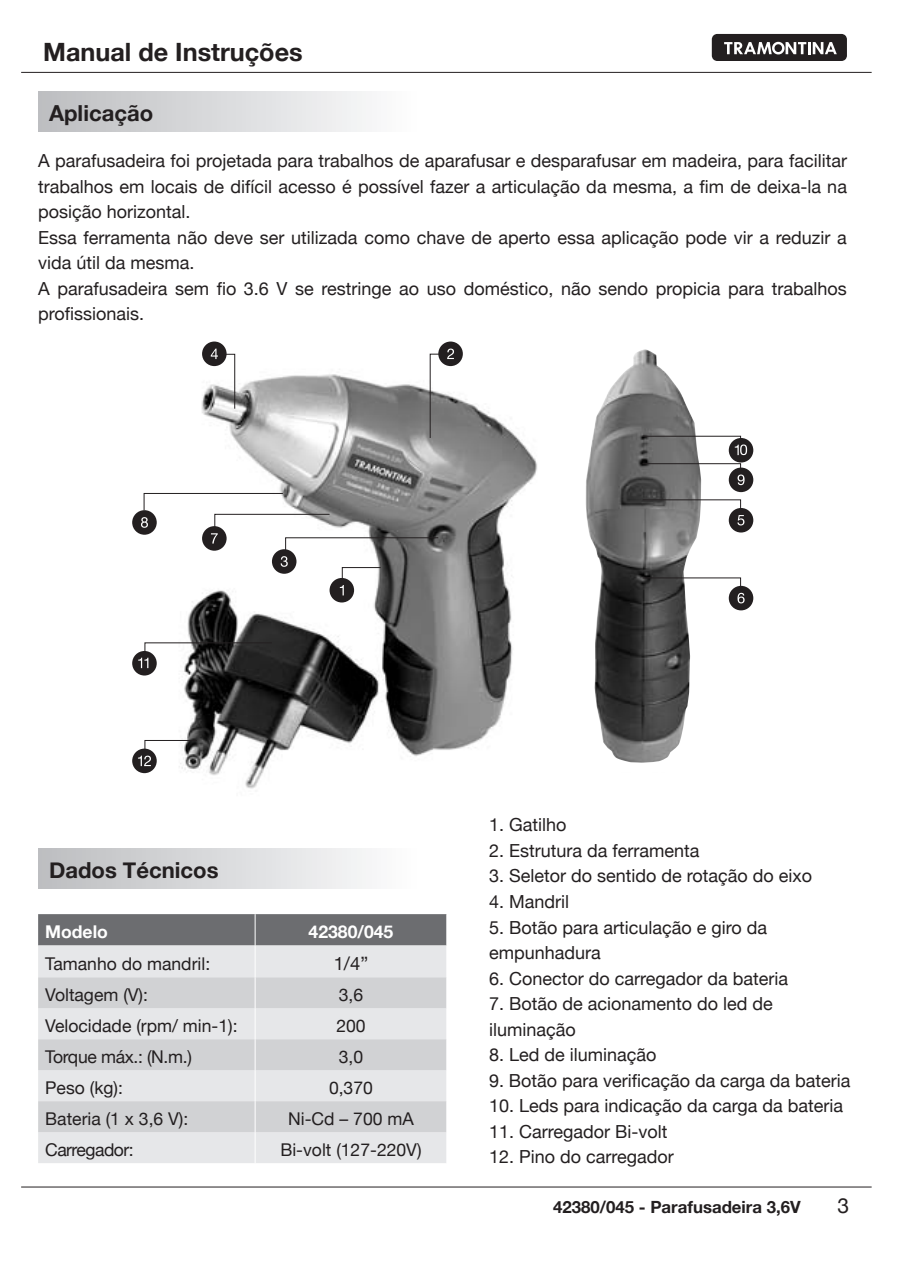
<style>
.page{position:relative;width:898px;height:1264px;background:#fff}
.page>*{position:absolute;margin:0;border:0;box-sizing:border-box;transform-origin:0 0}
.t1{font:700 25.2px "Helvetica Neue";color:#231f20}
.t2{font:700 21.9px "Helvetica Neue";color:#231f20}
.t3{font:21px "Helvetica Neue";color:#231f20}
.t4{font:18.3px "Helvetica Neue";color:#231f20}
.t5{font:18px/25.5px "Helvetica Neue";color:#231f20}
.t6{font:17.7px "Helvetica Neue";color:#231f20}
.t7{font:17.7px "Helvetica Neue";letter-spacing:-.02em;color:#231f20}
.t8{font:700 17.7px "Helvetica Neue";color:#fff}
.t9{font:17.7px "Helvetica Neue";letter-spacing:-.03em;color:#231f20}
.t10{font:700 16.8px "Helvetica Neue";color:#231f20}
</style>
<div class="page">
<img style="left:179px;top:357px;width:358px;height:432px">
<img style="left:585px;top:349px;width:116px;height:414px">
<svg style="left:712px;top:34px;width:135px;height:27px;background:#4e4a4b"></svg>
<hr style="left:21px;top:72px;width:851px;height:1px;background:#231f20">
<hr style="left:21px;top:1186px;width:851px;height:1px;background:#231f20">
<div style="left:38px;top:92px;width:381px;height:40px;background:linear-gradient(to right,#bcbdc0,#fdfdfe)"></div>
<div style="left:330px;top:578px;width:24px;height:24px;background:#231f20;border-radius:50%"></div>
<div style="left:729px;top:508px;width:24px;height:24px;background:#231f20;border-radius:50%"></div>
<svg style="left:737px;top:515px;width:7px;height:10px"></svg>
<div style="left:438px;top:341px;width:25px;height:25px;background:#231f20;border-radius:50%"></div>
<div style="left:202px;top:341px;width:25px;height:25px;background:#231f20;border-radius:50%"></div>
<div style="left:132px;top:510px;width:25px;height:24px;background:#231f20;border-radius:50%"></div>
<div style="left:729px;top:467px;width:24px;height:25px;background:#231f20;border-radius:50%"></div>
<svg style="left:429px;top:348px;width:25px;height:91px"></svg>
<svg style="left:211px;top:348px;width:25px;height:61px"></svg>
<svg style="left:141px;top:492px;width:298px;height:103px"></svg>
<svg style="left:642px;top:499px;width:99px;height:10px"></svg>
<svg style="left:642px;top:463px;width:102px;height:22px"></svg>
<div style="left:729px;top:586px;width:24px;height:24px;background:#231f20;border-radius:50%"></div>
<svg style="left:642px;top:577px;width:102px;height:26px"></svg>
<div style="left:132px;top:651px;width:25px;height:24px;background:#231f20;border-radius:50%"></div>
<svg style="left:138px;top:642px;width:135px;height:26px"></svg>
<div style="left:729px;top:438px;width:24px;height:24px;background:#231f20;border-radius:50%"></div>
<svg style="left:642px;top:435px;width:105px;height:20px"></svg>
<div style="left:38px;top:848px;width:381px;height:40px;background:linear-gradient(to right,#bcbdc0,#fdfdfe)"></div>
<div style="left:38px;top:914px;width:408px;height:31px;background:#6c6d70"></div>
<div style="left:38px;top:945px;width:408px;height:217px;background:#e6e7e9"></div>
<svg style="left:38px;top:977px;width:408px;height:154px;background:#d9dadc"></svg>
<hr style="left:255px;top:945px;width:1px;height:32px;background:#fff">
<hr style="left:255px;top:977px;width:1px;height:31px;background:#fff">
<hr style="left:255px;top:1008px;width:1px;height:31px;background:#fff">
<hr style="left:255px;top:1039px;width:1px;height:31px;background:#fff">
<hr style="left:255px;top:1070px;width:1px;height:31px;background:#fff">
<hr style="left:255px;top:1101px;width:1px;height:30px;background:#fff">
<hr style="left:255px;top:1131px;width:1px;height:31px;background:#fff">
<hr style="left:255px;top:914px;width:1px;height:31px;background:#fff">
<div style="left:132px;top:748px;width:25px;height:25px;background:#231f20;border-radius:50%"></div>
<svg style="left:138px;top:739px;width:60px;height:27px"></svg>
<h1 class="t1" style="left:43px;top:32px;width:261px">Manual de Instruções</h1>
<p class="t2" style="left:49px;top:96px;width:106px">Aplicação</p>
<p class="t5" style="left:38px;top:149px;width:810px">A parafusadeira foi projetada para trabalhos de aparafusar e desparafusar em madeira, para facilitar trabalhos em locais de difícil acesso é possível fazer a articulação da mesma, a fim de deixa-la na posição horizontal.<br>Essa ferramenta não deve ser utilizada como chave de aperto essa aplicação pode vir a reduzir a vida útil da mesma.<br>A parafusadeira sem fio 3.6 V se restringe ao uso doméstico, não sendo propicia para trabalhos profissionais.</p>
<p class="t2" style="left:49px;top:852px;width:171px">Dados Técnicos</p>
<p class="t8" style="left:45px;top:918px;width:64px">Modelo</p>
<p class="t8" style="left:309px;top:918px;width:86px">42380/045</p>
<p class="t6" style="left:45px;top:950px;width:167px">Tamanho do mandril:</p>
<p class="t4" style="left:334px;top:950px;width:36px">1/4”</p>
<p class="t6" style="left:45px;top:982px;width:104px">Voltagem (V):</p>
<p class="t6" style="left:339px;top:982px;width:26px">3,6</p>
<p class="t6" style="left:45px;top:1012px;width:194px">Velocidade (rpm/ min-1):</p>
<p class="t6" style="left:336px;top:1012px;width:31px">200</p>
<p class="t7" style="left:45px;top:1043px;width:148px">Torque máx.: (N.m.)</p>
<p class="t6" style="left:339px;top:1043px;width:26px">3,0</p>
<p class="t6" style="left:45px;top:1074px;width:79px">Peso (kg):</p>
<p class="t6" style="left:329px;top:1074px;width:45px">0,370</p>
<p class="t6" style="left:45px;top:1105px;width:145px">Bateria (1 x 3,6 V):</p>
<p class="t6" style="left:288px;top:1105px;width:127px">Ni-Cd – 700 mA</p>
<p class="t9" style="left:45px;top:1136px;width:90px">Carregador:</p>
<p class="t6" style="left:280px;top:1136px;width:143px">Bi-volt (127-220V)</p>
<p class="t5" style="left:489px;top:813px;width:79px">1. Gatilho</p>
<p class="t5" style="left:489px;top:838px;width:212px">2. Estrutura da ferramenta</p>
<p class="t5" style="left:489px;top:864px;width:325px">3. Seletor do sentido de rotação do eixo</p>
<p class="t5" style="left:489px;top:889px;width:82px">4. Mandril</p>
<p class="t5" style="left:489px;top:915px;width:280px">5. Botão para articulação e giro da empunhadura</p>
<p class="t5" style="left:489px;top:966px;width:301px">6. Conector do carregador da bateria</p>
<p class="t5" style="left:489px;top:991px;width:285px">7. Botão de acionamento do led de iluminação</p>
<p class="t5" style="left:489px;top:1042px;width:169px">8. Led de iluminação</p>
<p class="t5" style="left:489px;top:1068px;width:363px">9. Botão para verificação da carga da bateria</p>
<p class="t5" style="left:489px;top:1093px;width:355px">10. Leds para indicação da carga da bateria</p>
<p class="t5" style="left:489px;top:1119px;width:180px">11. Carregador Bi-volt</p>
<p class="t5" style="left:489px;top:1144px;width:186px">12. Pino do carregador</p>
<p class="t10" style="left:553px;top:1193px;width:249px">42380/045 - Parafusadeira 3,6V</p>
<p class="t3" style="left:837px;top:1190px;width:13px">3</p>
</div>
